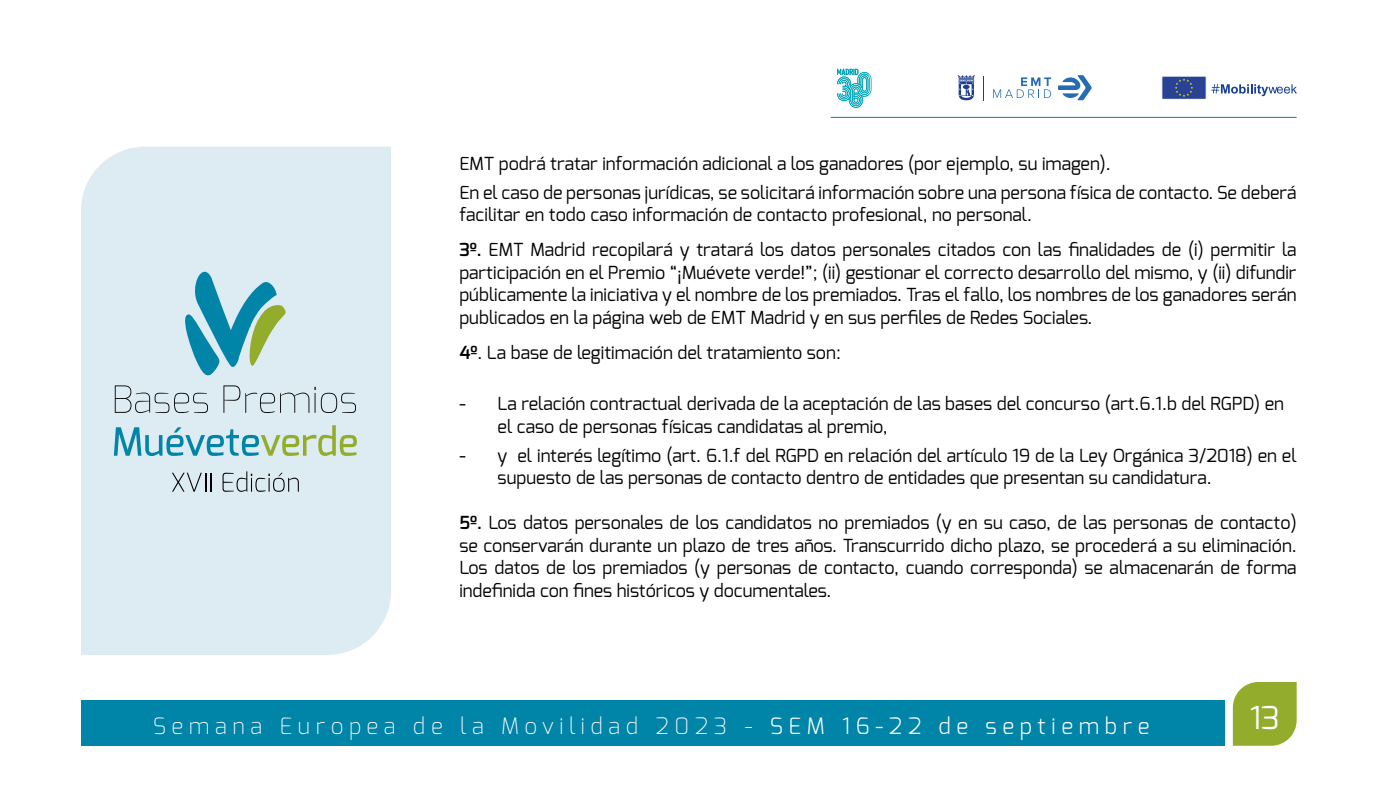
<style>
.page{position:relative;width:1378px;height:791px;background:#fff}
.page>*{position:absolute;margin:0;border:0;box-sizing:border-box;transform-origin:0 0}
.t1{font:31.5px "Exo";color:#fff}
.t2{font:200 22.5px "Exo";letter-spacing:.25em;color:#fff}
.PROTECCIÓN_DE_DATOS{font:18px/22.5px "Exo";color:#000}
.s1{font-weight:600}
.s2{font-weight:300}
</style>
<div class="page">
<div style="left:81px;top:147px;width:310px;height:508px;background:#ddebf3"></div>
<div style="left:81px;top:700px;width:1144px;height:46px;background:#0084a7"></div>
<svg style="left:1233px;top:682px;width:63px;height:64px;background:#9bb13a"></svg>
<svg style="left:179px;top:260px;width:111px;height:119px;background:#97c8cf"></svg>
<svg style="left:115px;top:385px;width:93px;height:28px;background:#c4d1d8"></svg>
<svg style="left:223px;top:385px;width:133px;height:28px;background:#c8d5dc"></svg>
<svg style="left:114px;top:425px;width:243px;height:31px;background:#a9cfcc"></svg>
<svg style="left:172px;top:473px;width:39px;height:19px"></svg>
<svg style="left:222px;top:471px;width:77px;height:21px;background:#bbc7ce"></svg>
<svg style="left:837px;top:69px;width:34px;height:39px"></svg>
<svg style="left:1211px;top:84px;width:86px;height:12px"></svg>
<div style="left:1161px;top:76px;width:45px;height:24px;background:#294294;border:1px solid #fff"></div>
<svg style="left:1175px;top:79px;width:18px;height:18px"></svg>
<svg style="left:1058px;top:75px;width:33px;height:25px"></svg>
<svg style="left:993px;top:77px;width:58px;height:21px"></svg>
<svg style="left:983px;top:76px;width:1px;height:24px"></svg>
<svg style="left:957px;top:75px;width:18px;height:25px"></svg>
<hr style="left:830px;top:117px;width:466px;height:1px;background:#0084a7">
<p class="PROTECCIÓN_DE_DATOS" style="left:459px;top:152px;width:653px">EMT podrá tratar información adicional a los ganadores (por ejemplo, su imagen).</p>
<p class="PROTECCIÓN_DE_DATOS" style="left:459px;top:181px;width:839px">En el caso de personas jurídicas, se solicitará información sobre una persona física de contacto. Se deberá facilitar en todo caso información de contacto profesional, no personal.</p>
<p class="PROTECCIÓN_DE_DATOS" style="left:459px;top:238px;width:839px;text-align:justify"><span class="s1">3º.</span> EMT Madrid recopilará y tratará los datos personales citados con las finalidades de (i) permitir la participación en el Premio “¡Muévete verde!”; (ii) gestionar el correcto desarrollo del mismo, y (ii) difundir públicamente la iniciativa y el nombre de los premiados. Tras el fallo, los nombres de los ganadores serán publicados en la página web de EMT Madrid y en sus perfiles de Redes Sociales.</p>
<p class="PROTECCIÓN_DE_DATOS" style="left:459px;top:341px;width:383px"><span class="s1">4º</span>. La base de legitimación del tratamiento son:</p>
<p class="PROTECCIÓN_DE_DATOS" style="left:497px;top:393px;width:788px;text-indent:-38px">- La relación contractual derivada de la aceptación de las bases del concurso (art.6.1.b del RGPD) en el caso de personas físicas candidatas al premio,</p>
<p class="PROTECCIÓN_DE_DATOS" style="left:497px;top:444px;width:800px;text-indent:-38px">- y el interés legítimo (art. 6.1.f del RGPD en relación del artículo 19 de la Ley Orgánica 3/2018) en el supuesto de las personas de contacto dentro de entidades que presentan su candidatura.</p>
<p class="PROTECCIÓN_DE_DATOS" style="left:459px;top:511px;width:839px;text-align:justify"><span class="s1">5º.</span> Los datos personales de los candidatos no premiados (y en su caso, de las personas de contacto) se conservarán durante un plazo de tres años. Transcurrido dicho plazo, se procederá a su eliminación.<br>Los datos de los premiados (y personas de contacto, cuando corresponda) se almacenarán de forma indefinida con fines históricos y documentales.</p>
<p class="t2" style="left:153px;top:711px;width:998px">Semana Europea de la Movilidad 2023 - <span class="s2">SEM 16-22 de septiembre</span></p>
<h1 class="t1" style="left:1249px;top:697px;width:32px">13</h1>
</div>
